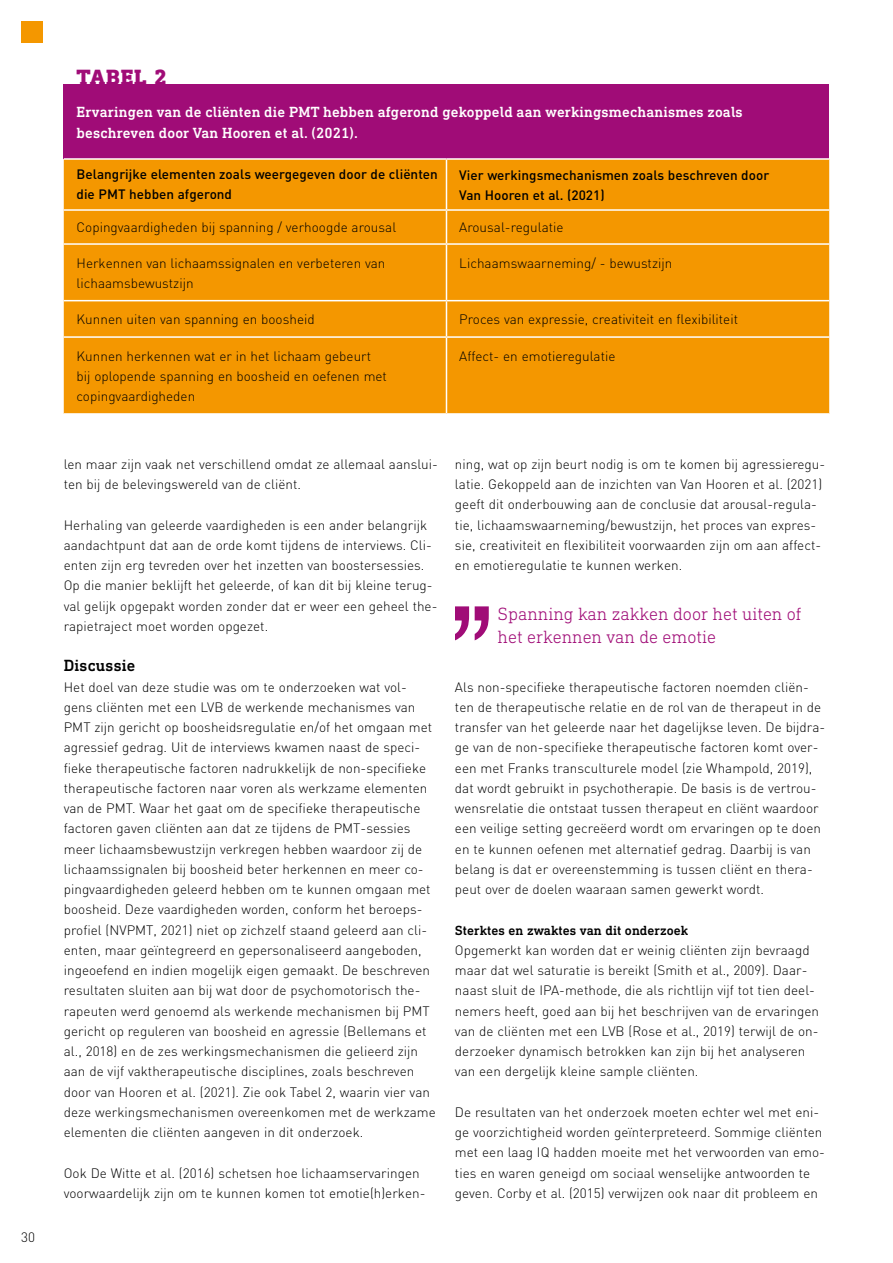
<style>
.page{position:relative;width:893px;height:1263px;background:#fff}
.page>*{position:absolute;margin:0;border:0;box-sizing:border-box;transform-origin:0 0}
.t1{font:800 22.5px "DIN Next Slab Pro";letter-spacing:.03em;color:#a00c77}
.t2{font:300 18px/22.5px "DIN Next Slab Pro";color:#a00c77}
.t3{font:500 16.5px "DIN Next Slab Pro";letter-spacing:.01em;color:#000}
.t4{font:500 15px/20.2px "DIN Next Slab Pro";letter-spacing:.01em;color:#fff}
.t5{font:300 13.5px/20.2px "DIN";color:#000}
.t6{font:500 13.5px/20.2px "DIN";color:#000}
.t7{font:500 13.5px "DIN Next Slab Pro";color:#000}
</style>
<div class="page">
<svg style="left:475px;top:606px;width:14px;height:34px"></svg>
<svg style="left:455px;top:606px;width:14px;height:34px"></svg>
<div style="left:21px;top:21px;width:22px;height:22px;background:#f49700"></div>
<div style="left:64px;top:85px;width:765px;height:74px;background:#a00c77"></div>
<div style="left:64px;top:160px;width:765px;height:253px;background:#f49700"></div>
<hr style="left:446px;top:243px;width:383px;height:2px;background:#fff">
<hr style="left:446px;top:245px;width:1px;height:55px;background:#fff">
<hr style="left:64px;top:300px;width:382px;height:1px;background:#fff">
<hr style="left:446px;top:300px;width:383px;height:1px;background:#fff">
<hr style="left:446px;top:301px;width:1px;height:35px;background:#fff">
<hr style="left:64px;top:336px;width:382px;height:2px;background:#fff">
<hr style="left:446px;top:336px;width:383px;height:2px;background:#fff">
<hr style="left:446px;top:338px;width:1px;height:75px;background:#fff">
<hr style="left:64px;top:158px;width:382px;height:2px;background:#fff">
<hr style="left:446px;top:158px;width:383px;height:2px;background:#fff">
<hr style="left:64px;top:209px;width:382px;height:2px;background:#fff">
<hr style="left:446px;top:160px;width:1px;height:49px;background:#fff">
<hr style="left:446px;top:209px;width:383px;height:2px;background:#fff">
<hr style="left:64px;top:243px;width:382px;height:2px;background:#fff">
<hr style="left:446px;top:211px;width:1px;height:32px;background:#fff">
<p class="t5" style="left:21px;top:1226px;width:15px">30</p>
<h1 class="t1" style="left:77px;top:64px;width:92px">TABEL 2</h1>
<p class="t4" style="left:77px;top:102px;width:668px">Ervaringen van de cliënten die PMT hebben afgerond gekoppeld aan werkingsmechanismes zoals beschreven door Van Hooren et al. (2021).</p>
<p class="t6" style="left:77px;top:163px;width:363px">Belangrijke elementen zoals weergegeven door de cliënten die PMT hebben afgerond</p>
<p class="t6" style="left:459px;top:164px;width:312px">Vier werkingsmechanismen zoals beschreven door<br>Van Hooren et al. (2021)</p>
<p class="t5" style="left:77px;top:217px;width:321px">Copingvaardigheden bij spanning / verhoogde arousal</p>
<p class="t5" style="left:459px;top:217px;width:106px">Arousal-regulatie</p>
<p class="t5" style="left:77px;top:253px;width:310px">Herkennen van lichaamssignalen en verbeteren van lichaamsbewustzijn</p>
<p class="t5" style="left:459px;top:253px;width:215px">Lichaamswaarneming/ - bewustzijn</p>
<p class="t5" style="left:77px;top:309px;width:240px">Kunnen uiten van spanning en boosheid</p>
<p class="t5" style="left:459px;top:309px;width:280px">Proces van expressie, creativiteit en flexibiliteit</p>
<p class="t5" style="left:77px;top:346px;width:312px">Kunnen herkennen wat er in het lichaam gebeurt bij oplopende spanning en boosheid en oefenen met copingvaardigheden</p>
<p class="t5" style="left:459px;top:346px;width:158px">Affect- en emotieregulatie</p>
<p class="t5" style="left:64px;top:454px;width:376px">len maar zijn vaak net verschillend omdat ze allemaal aanslui&shy;ten bij de belevingswereld van de cliënt.</p>
<p class="t5" style="left:64px;top:514px;width:375px">Herhaling van geleerde vaardigheden is een ander belangrijk aandachtpunt dat aan de orde komt tijdens de interviews. Cli&shy;ënten zijn erg tevreden over het inzetten van boostersessies.<br>Op die manier beklijft het geleerde, of kan dit bij kleine terug&shy;val gelijk opgepakt worden zonder dat er weer een geheel the&shy;rapietraject moet worden opgezet.</p>
<p class="t3" style="left:64px;top:656px;width:73px">Discussie</p>
<p class="t5" style="left:64px;top:676px;width:374px">Het doel van deze studie was om te onderzoeken wat vol&shy;gens cliënten met een LVB de werkende mechanismes van PMT zijn gericht op boosheidsregulatie en/of het omgaan met agressief gedrag. Uit de interviews kwamen naast de speci&shy;fieke therapeutische factoren nadrukkelijk de non-specifieke therapeutische factoren naar voren als werkzame elementen van de PMT. Waar het gaat om de specifieke therapeutische factoren gaven cliënten aan dat ze tijdens de PMT-sessies meer lichaamsbewustzijn verkregen hebben waardoor zij de lichaamssignalen bij boosheid beter herkennen en meer co&shy;pingvaardigheden geleerd hebben om te kunnen omgaan met boosheid. Deze vaardigheden worden, conform het beroeps&shy;profiel (NVPMT, 2021) niet op zichzelf staand geleerd aan cli&shy;ënten, maar geïntegreerd en gepersonaliseerd aangeboden, ingeoefend en indien mogelijk eigen gemaakt. De beschreven resultaten sluiten aan bij wat door de psychomotorisch the&shy;rapeuten werd genoemd als werkende mechanismen bij PMT gericht op reguleren van boosheid en agressie (Bellemans et al., 2018) en de zes werkingsmechanismen die gelieerd zijn aan de vijf vaktherapeutische disciplines, zoals beschreven door van Hooren et al. (2021). Zie ook Tabel 2, waarin vier van deze werkingsmechanismen overeenkomen met de werkzame elementen die cliënten aangeven in dit onderzoek.</p>
<p class="t5" style="left:64px;top:1162px;width:363px">Ook De Witte et al. (2016) schetsen hoe lichaamservaringen voorwaardelijk zijn om te kunnen komen tot emotie(h)erken-</p>
<p class="t5" style="left:455px;top:454px;width:372px">ning, wat op zijn beurt nodig is om te komen bij agressieregu&shy;latie. Gekoppeld aan de inzichten van Van Hooren et al. (2021) geeft dit onderbouwing aan de conclusie dat arousal-regula&shy;tie, lichaamswaarneming/bewustzijn, het proces van expres&shy;sie, creativiteit en flexibiliteit voorwaarden zijn om aan affect&shy;en emotieregulatie te kunnen werken.</p>
<h2 class="t2" style="left:498px;top:603px;width:305px">Spanning kan zakken door het uiten of het erkennen van de emotie</h2>
<p class="t5" style="left:455px;top:676px;width:372px">Als non-specifieke therapeutische factoren noemden cliën&shy;ten de therapeutische relatie en de rol van de therapeut in de transfer van het geleerde naar het dagelijkse leven. De bijdra&shy;ge van de non-specifieke therapeutische factoren komt over&shy;een met Franks transculturele model (zie Whampold, 2019), dat wordt gebruikt in psychotherapie. De basis is de vertrou&shy;wensrelatie die ontstaat tussen therapeut en cliënt waardoor een veilige setting gecreëerd wordt om ervaringen op te doen en te kunnen oefenen met alternatief gedrag. Daarbij is van belang is dat er overeenstemming is tussen cliënt en thera&shy;peut over de doelen waaraan samen gewerkt wordt.</p>
<p class="t7" style="left:455px;top:922px;width:235px">Sterktes en zwaktes van dit onderzoek</p>
<p class="t5" style="left:455px;top:940px;width:366px">Opgemerkt kan worden dat er weinig cliënten zijn bevraagd maar dat wel saturatie is bereikt (Smith et al., 2009). Daar&shy;naast sluit de IPA-methode, die als richtlijn vijf tot tien deel&shy;nemers heeft, goed aan bij het beschrijven van de ervaringen van de cliënten met een LVB (Rose et al., 2019) terwijl de on&shy;derzoeker dynamisch betrokken kan zijn bij het analyseren van een dergelijk kleine sample cliënten.</p>
<p class="t5" style="left:455px;top:1102px;width:371px">De resultaten van het onderzoek moeten echter wel met eni&shy;ge voorzichtigheid worden geïnterpreteerd. Sommige cliënten met een laag IQ hadden moeite met het verwoorden van emo&shy;ties en waren geneigd om sociaal wenselijke antwoorden te geven. Corby et al. (2015) verwijzen ook naar dit probleem en</p>
</div>
